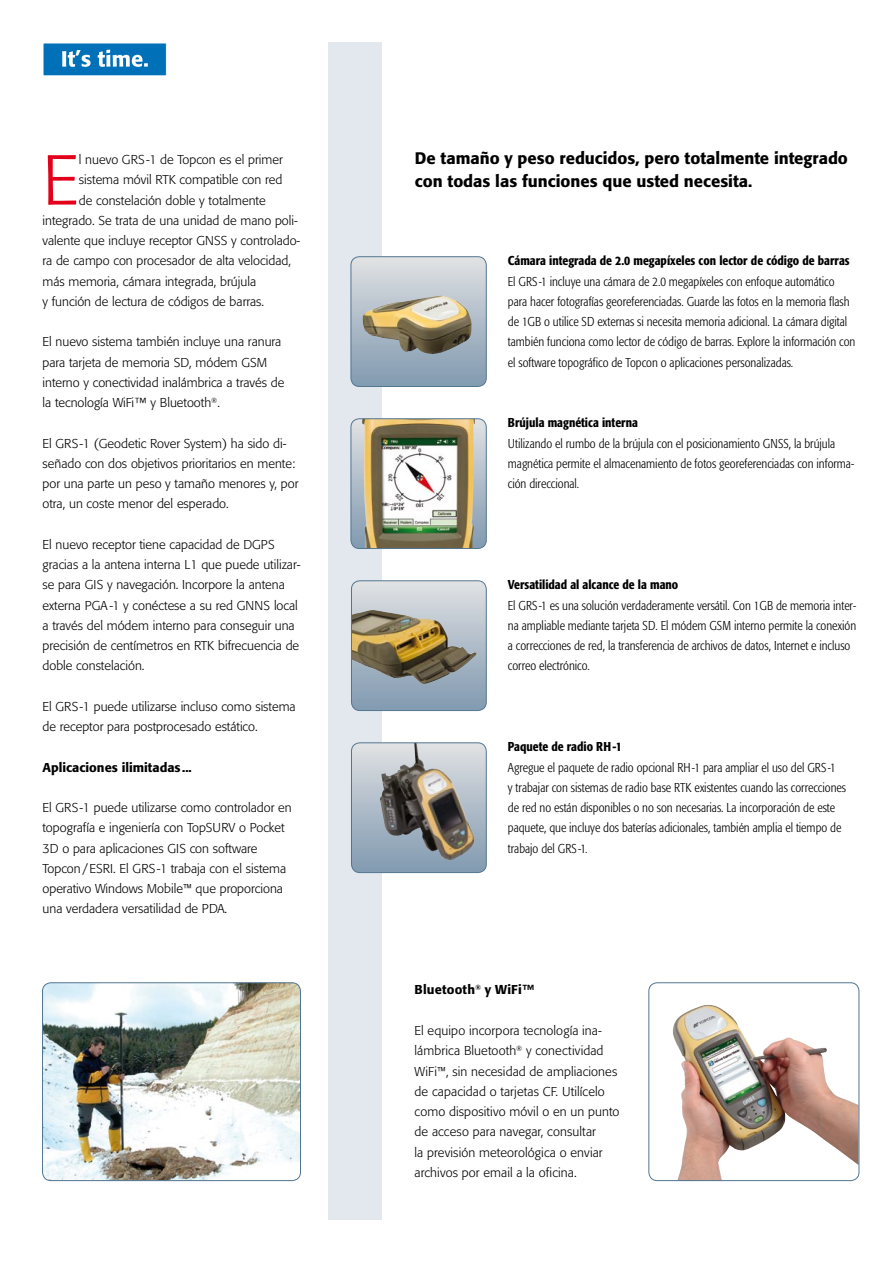
<style>
.page{position:relative;width:893px;height:1263px;background:#fff}
.page>*{position:absolute;margin:0;border:0;box-sizing:border-box;transform-origin:0 0}
.t1{font:300 69.9px "Formata";color:#e2001a}
.t2{font:500 16.5px/23.2px "Formata";color:#000}
.t3{font:300 12.75px/20.2px "Formata";color:#000}
.t4{font:300 condensed 12.75px/20.2px "Formata";color:#000}
.t5{font:500 condensed 12.75px "Formata";color:#000}
.t6{font:500 12.75px "Formata";color:#000}
.s1{font-family:"Univers"}
.s2{font-family:"Univers";font-weight:700}
</style>
<div class="page">
<img style="left:673px;top:1005px;width:185px;height:176px">
<div style="left:648px;top:982px;width:211px;height:199px;border:1px solid #537690;border-radius:9px"></div>
<div style="left:43px;top:43px;width:123px;height:33px;background:#0071b9"></div>
<svg style="left:62px;top:50px;width:29px;height:17px"></svg>
<svg style="left:98px;top:50px;width:50px;height:17px"></svg>
<div style="left:328px;top:43px;width:54px;height:1177px;background:#e2e8ee"></div>
<svg style="left:351px;top:581px;width:135px;height:129px;background:#b2bfca"></svg>
<img style="left:353px;top:610px;width:124px;height:74px">
<div style="left:351px;top:580px;width:136px;height:131px;border:1px solid #537690;border-radius:9px"></div>
<svg style="left:351px;top:744px;width:135px;height:128px;background:#a8b7c5"></svg>
<img style="left:380px;top:744px;width:95px;height:116px">
<div style="left:351px;top:742px;width:136px;height:131px;border:1px solid #537690;border-radius:9px"></div>
<svg style="left:351px;top:257px;width:135px;height:129px;background:#b3bfca"></svg>
<img style="left:362px;top:295px;width:111px;height:62px">
<div style="left:351px;top:256px;width:136px;height:131px;border:1px solid #537690;border-radius:9px"></div>
<svg style="left:351px;top:419px;width:135px;height:129px;background:#b0bdc9"></svg>
<img style="left:362px;top:420px;width:113px;height:127px">
<div style="left:351px;top:418px;width:136px;height:131px;border:1px solid #537690;border-radius:9px"></div>
<img style="left:43px;top:983px;width:257px;height:197px">
<div style="left:42px;top:982px;width:259px;height:199px;border:1px solid #537690;border-radius:9px"></div>
<h1 class="t1" style="left:43px;top:139px;width:38px">E</h1>
<p class="t3" style="left:79px;top:150px;width:205px">l nuevo GRS-1 de Topcon es el primer</p>
<p class="t3" style="left:79px;top:170px;width:205px">sistema móvil RTK compatible con red</p>
<p class="t3" style="left:79px;top:190px;width:188px">de constelación doble y totalmente</p>
<p class="t3" style="left:43px;top:210px;width:257px">integrado. Se trata de una unidad de mano poli-</p>
<p class="t3" style="left:43px;top:231px;width:259px">valente que incluye receptor GNSS y controlado-</p>
<p class="t3" style="left:43px;top:251px;width:250px">ra de campo con procesador de alta velocidad,</p>
<p class="t3" style="left:43px;top:271px;width:215px">más memoria, cámara integrada, brújula</p>
<p class="t3" style="left:43px;top:291px;width:223px">y función de lectura de códigos de barras.</p>
<p class="t3" style="left:43px;top:332px;width:243px">El nuevo sistema también incluye una ranura para tarjeta de memoria SD, módem GSM interno y conectividad inalámbrica a través de la tecnología WiFi<span class="s1">™</span> y Bluetooth<sup>®</sup>.</p>
<p class="t3" style="left:43px;top:433px;width:257px">El GRS-1 (Geodetic Rover System) ha sido di&shy;señado con dos objetivos prioritarios en mente: por una parte un peso y tamaño menores y, por otra, un coste menor del esperado.</p>
<p class="t3" style="left:43px;top:534px;width:259px">El nuevo receptor tiene capacidad de DGPS gracias a la antena interna L1 que puede utilizar&shy;se para GIS y navegación. Incorpore la antena externa PGA-1 y conéctese a su red GNNS local a través del módem interno para conseguir una precisión de centímetros en RTK bifrecuencia de doble constelación.</p>
<p class="t3" style="left:43px;top:696px;width:255px">El GRS-1 puede utilizarse incluso como sistema de receptor para postprocesado estático.</p>
<p class="t6" style="left:43px;top:759px;width:151px">Aplicaciones ilimitadas ...</p>
<p class="t3" style="left:43px;top:798px;width:251px">El GRS-1 puede utilizarse como controlador en topografía e ingeniería con TopSURV o Pocket 3D o para aplicaciones GIS con software Topcon/ESRI. El GRS-1 trabaja con el sistema operativo Windows Mobile™ que proporciona una verdadera versatilidad de PDA.</p>
<p class="t2" style="left:415px;top:147px;width:435px">De tamaño y peso reducidos, pero totalmente integrado con todas las funciones que usted necesita.</p>
<p class="t5" style="left:508px;top:253px;width:343px">Cámara integrada de 2.0 megapíxeles con lector de código de barras</p>
<p class="t4" style="left:508px;top:271px;width:349px">El GRS-1 incluye una cámara de 2.0 megapíxeles con enfoque automático para hacer fotografías georeferenciadas. Guarde las fotos en la memoria flash de 1GB o utilice SD externas si necesita memoria adicional. La cámara digital también funciona como lector de código de barras. Explore la información con el software topográfico de Topcon o aplicaciones personalizadas.</p>
<p class="t5" style="left:508px;top:415px;width:131px">Brújula magnética interna</p>
<p class="t4" style="left:508px;top:433px;width:348px">Utilizando el rumbo de la brújula con el posicionamiento GNSS, la brújula magnética permite el almacenamiento de fotos georeferenciadas con informa&shy;ción direccional.</p>
<p class="t5" style="left:508px;top:577px;width:172px">Versatilidad al alcance de la mano</p>
<p class="t4" style="left:508px;top:595px;width:350px">El GRS-1 es una solución verdaderamente versátil. Con 1GB de memoria inter&shy;na ampliable mediante tarjeta SD. El módem GSM interno permite la conexión a correcciones de red, la transferencia de archivos de datos, Internet e incluso correo electrónico.</p>
<p class="t5" style="left:508px;top:739px;width:116px">Paquete de radio RH-1</p>
<p class="t4" style="left:508px;top:757px;width:340px">Agregue el paquete de radio opcional RH-1 para ampliar el uso del GRS-1<br>y trabajar con sistemas de radio base RTK existentes cuando las correcciones de red no están disponibles o no son necesarias. La incorporación de este paquete, que incluye dos baterías adicionales, también amplia el tiempo de trabajo del GRS-1.</p>
<p class="t6" style="left:415px;top:982px;width:121px">Bluetooth<sup>®</sup> y WiFi<span class="s2">™</span></p>
<p class="t3" style="left:415px;top:1020px;width:206px">El equipo incorpora tecnología ina&shy;lámbrica Bluetooth<sup>®</sup> y conectividad WiFi™, sin necesidad de ampliaciones de capacidad o tarjetas CF. Utilícelo como dispositivo móvil o en un punto de acceso para navegar, consultar<br>la previsión meteorológica o enviar archivos por email a la oficina.</p>
</div>
